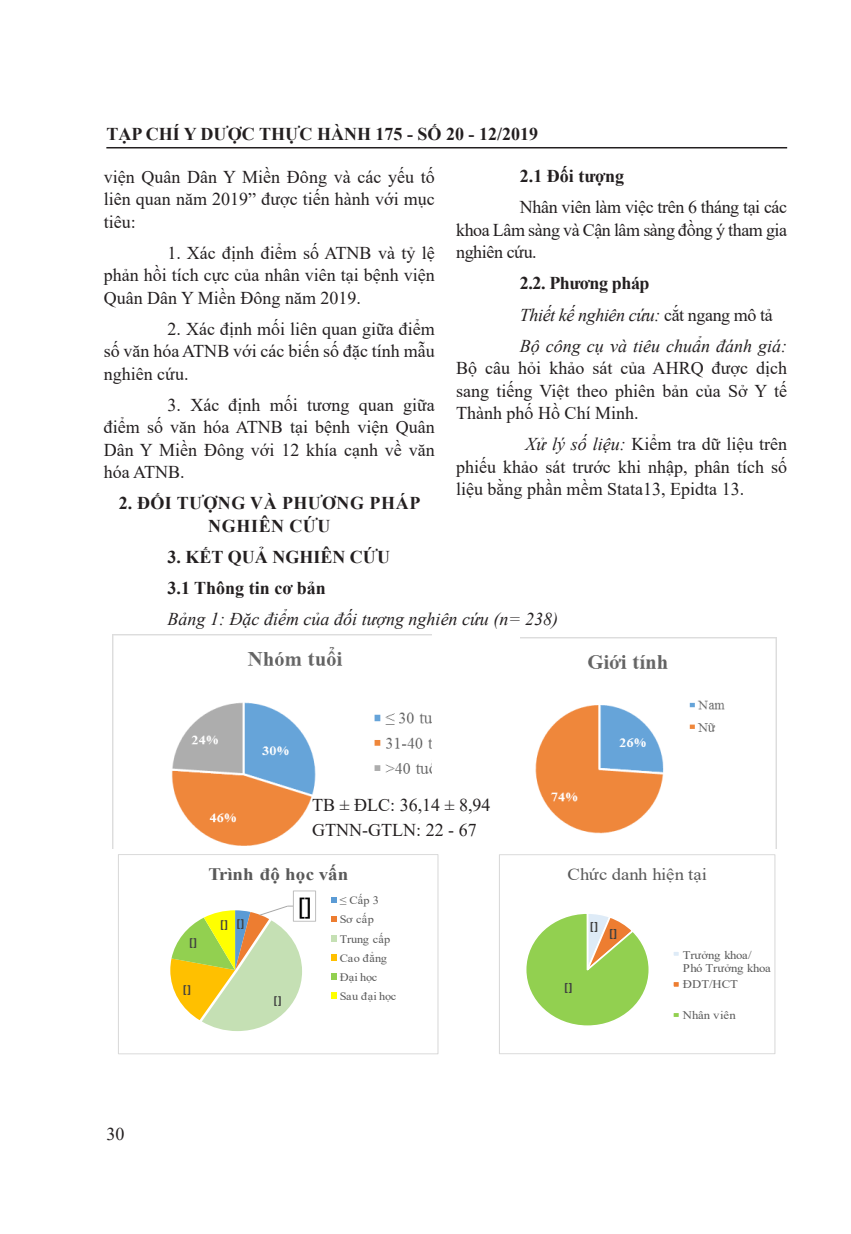
<style>
.page{position:relative;width:851px;height:1234px;background:#fff}
.page>*{position:absolute;margin:0;border:0;box-sizing:border-box;transform-origin:0 0}
.t1{font:22.8px "Arial";color:#000;scale:1.08 1}
.text{font:18px/22.5px "Times New Roman";color:#231f20;text-align:justify}
.In_nghien_thuong{font:italic 18px "Times New Roman";color:#231f20}
.IN_HOA_ĐẬM_GIUA{font:700 18px "Times New Roman";color:#231f20}
.IN_HOA_ĐẬM_GIUA-2{font:700 18px/22.5px "Times New Roman";letter-spacing:.035em;color:#231f20;text-align:center}
.text-2{font:italic 18px "Times New Roman";letter-spacing:-.025em;color:#231f20}
.text-3{font:700 18px "Times New Roman";color:#231f20}
.In_đậm_thường{font:700 18px "Times New Roman";color:#231f20}
.text-4{font:700 18px "Times New Roman";letter-spacing:-.025em;color:#231f20}
.t2{font:700 17.55px "Times New Roman";letter-spacing:.01em;color:#595959;scale:1.08 1}
.t3{font:17.1px "Times New Roman";color:#595959;scale:1.09 1}
.t4{font:11.7px/13.2px "Times New Roman";letter-spacing:-.01em;color:#595959;scale:1.09 1}
.t5{font:11.7px "Times New Roman";letter-spacing:.015em;color:#595959;scale:1.09 1}
.t6{font:700 11.7px "Calibri";color:#404040;scale:1.09 1}
.t7{font:11.4px/19px "Times New Roman";letter-spacing:.005em;color:#595959;scale:1.08 1}
.t8{font:700 11.4px "Calibri";color:#404040;scale:1.08 1}
.s1{font-style:normal}
.s2{font-style:italic}
</style>
<div class="page">
<hr style="left:106px;top:147px;width:681px;height:1px;background:#231f20">
<img style="left:112px;top:634px;width:319px;height:214px">
<img style="left:520px;top:637px;width:256px;height:211px">
<svg style="left:526px;top:914px;width:123px;height:112px"></svg>
<div style="left:672px;top:950px;width:7px;height:6px;background:#deebf7"></div>
<div style="left:672px;top:950px;width:8px;height:7px;border:2px solid #fff"></div>
<div style="left:672px;top:981px;width:7px;height:6px;background:#ed7d31"></div>
<div style="left:672px;top:980px;width:8px;height:8px;border:2px solid #fff"></div>
<div style="left:672px;top:1011px;width:8px;height:7px;border:2px solid #fff"></div>
<div style="left:499px;top:854px;width:276px;height:199px;border:1px solid #d9d9d9"></div>
<svg style="left:170px;top:905px;width:132px;height:125px"></svg>
<div style="left:293px;top:890px;width:22px;height:31px;background:#fff"></div>
<div style="left:293px;top:890px;width:23px;height:31px;border:1px solid #bfbfbf"></div>
<svg style="left:331px;top:897px;width:5px;height:5px"></svg>
<svg style="left:331px;top:916px;width:5px;height:5px"></svg>
<svg style="left:331px;top:935px;width:5px;height:6px"></svg>
<svg style="left:331px;top:954px;width:5px;height:6px"></svg>
<svg style="left:331px;top:973px;width:5px;height:5px"></svg>
<svg style="left:331px;top:992px;width:5px;height:5px"></svg>
<div style="left:118px;top:854px;width:320px;height:199px;border:1px solid #d9d9d9"></div>
<p class="IN_HOA_ĐẬM_GIUA" style="left:106px;top:121px;width:433px">TẠP CHÍ Y DƯỢC THỰC HÀNH 175 - SỐ 20 - 12/2019</p>
<p class="text" style="left:104px;top:165px;width:332px">viện Quân Dân Y Miền Đông và các yếu tố liên quan năm 2019” được tiến hành với mục tiêu:</p>
<p class="text" style="left:104px;top:241px;width:332px;text-indent:64px">1. Xác định điểm số ATNB và tỷ lệ phản hồi tích cực của nhân viên tại bệnh viện Quân Dân Y Miền Đông năm 2019.</p>
<p class="text" style="left:104px;top:317px;width:332px;text-indent:64px">2. Xác định mối liên quan giữa điểm số văn hóa ATNB với các biến số đặc tính mẫu nghiên cứu.</p>
<p class="text" style="left:104px;top:393px;width:332px;text-indent:64px">3. Xác định mối tương quan giữa điểm số văn hóa ATNB tại bệnh viện Quân Dân Y Miền Đông với 12 khía cạnh về văn hóa ATNB.</p>
<p class="IN_HOA_ĐẬM_GIUA-2" style="left:119px;top:491px;width:303px">2. ĐỐI TƯỢNG VÀ PHƯƠNG PHÁP<br>NGHIÊN CỨU</p>
<p class="text-3" style="left:520px;top:163px;width:106px">2.1 Đối tượng</p>
<p class="text" style="left:456px;top:195px;width:332px;text-indent:64px">Nhân viên làm việc trên 6 tháng tại các khoa Lâm sàng và Cận lâm sàng đồng ý tham gia nghiên cứu.</p>
<p class="text-4" style="left:520px;top:270px;width:131px">2.2. Phương pháp</p>
<p class="text-2" style="left:520px;top:302px;width:254px">Thiết kế nghiên cứu: <span class="s1">cắt ngang mô tả</span></p>
<p class="text" style="left:456px;top:333px;width:332px;text-indent:64px"><span class="s2">Bộ công cụ và tiêu chuẩn đánh giá:<br></span>Bộ câu hỏi khảo sát của AHRQ được dịch sang tiếng Việt theo phiên bản của Sở Y tế Thành phố Hồ Chí Minh.</p>
<p class="text" style="left:456px;top:432px;width:332px;text-indent:70px"><span class="s2">Xử lý số liệu:</span> Kiểm tra dữ liệu trên phiếu khảo sát trước khi nhập, phân tích số liệu bằng phần mềm Stata13, Epidta 13.</p>
<p class="text-3" style="left:167px;top:544px;width:224px">3. KẾT QUẢ NGHIÊN CỨU</p>
<p class="In_đậm_thường" style="left:167px;top:575px;width:160px">3.1 Thông tin cơ bản</p>
<p class="In_nghien_thuong" style="left:167px;top:606px;width:392px">Bảng 1: Đặc điểm của đối tượng nghiên cứu (n= 238)</p>
<p class="text" style="left:106px;top:1121px;width:19px">30</p>
<p class="t8" style="left:189px;top:933px;width:9px">[]</p>
<p class="t8" style="left:183px;top:981px;width:9px">[]</p>
<p class="text" style="left:312px;top:793px;width:180px">TB ± ĐLC: 36,14 ± 8,94</p>
<p class="text" style="left:312px;top:817px;width:166px">GTNN-GTLN: 22 - 67</p>
<p class="t2" style="left:208px;top:861px;width:131px">Trình độ học vấn</p>
<p class="t7" style="left:339px;top:890px;width:54px">≤ Cấp 3<br>Sơ cấp<br>Trung cấp<br>Cao đẳng<br>Đại học<br>Sau đại học</p>
<p class="t1" style="left:298px;top:890px;width:14px">[]</p>
<p class="t8" style="left:236px;top:914px;width:9px">[]</p>
<p class="t8" style="left:220px;top:915px;width:9px">[]</p>
<p class="t8" style="left:273px;top:991px;width:9px">[]</p>
<p class="t3" style="left:567px;top:861px;width:129px">Chức danh hiện tại</p>
<p class="t6" style="left:564px;top:978px;width:9px">[]</p>
<p class="t6" style="left:589px;top:917px;width:9px">[]</p>
<p class="t6" style="left:609px;top:924px;width:9px">[]</p>
<p class="t4" style="left:682px;top:947px;width:82px">Trưởng khoa/<br>Phó Trưởng khoa</p>
<p class="t4" style="left:682px;top:977px;width:52px">ĐDT/HCT</p>
<p class="t5" style="left:682px;top:1006px;width:50px">Nhân viên</p>
</div>
